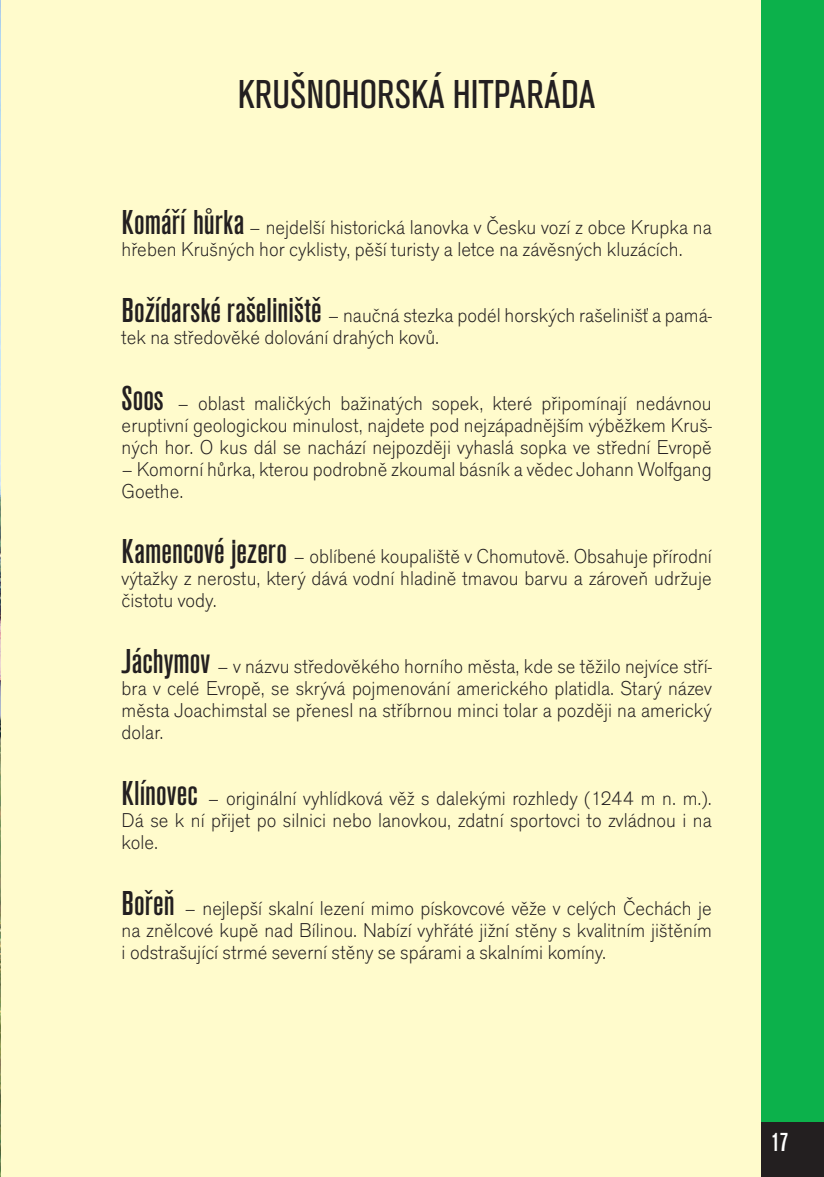
<style>
.page{position:relative;width:824px;height:1177px;background:#fff}
.page>*{position:absolute;margin:0;border:0;box-sizing:border-box;transform-origin:0 0}
.t1{font:42px "Accius TEE Regu Narr";color:#231f20}
.t2{font:500 condensed 28px "Accius TEE";color:#fff}
.t3{font:20.8px/22px "Accius TEE Ligh";color:#231f20;text-align:justify}
.s1{font-family:"Accius TEE";font-weight:500;font-stretch:condensed;font-size:36px}
</style>
<div class="page">
<div style="left:0;top:0;width:823px;height:1177px;background:#fffbcc"></div>
<div style="left:761px;top:0;width:62px;height:1123px;background:#0cb14b"></div>
<div style="left:761px;top:1123px;width:62px;height:54px;background:#231f20"></div>
<img style="left:0;top:0;width:1px;height:1177px">
<h1 class="t1" style="left:238px;top:78px;width:359px">KRUŠNOHORSKÁ HITPARÁDA</h1>
<p class="t3" style="left:122px;top:218px;width:591px"><span class="s1">Komáří hůrka</span> – nejdelší historická lanovka v Česku vozí z obce Krupka na hřeben Krušných hor cyklisty, pěší turisty a letce na závěsných kluzácích.</p>
<p class="t3" style="left:122px;top:306px;width:591px"><span class="s1">Božídarské rašeliniště</span> – naučná stezka podél horských rašelinišť a pamá&shy;tek na středověké dolování drahých kovů.</p>
<p class="t3" style="left:122px;top:393px;width:591px"><span class="s1">Soos</span> – oblast maličkých bažinatých sopek, které připomínají nedávnou eruptivní geologickou minulost, najdete pod nejzápadnějším výběžkem Kruš&shy;ných hor. O kus dál se nachází nejpozději vyhaslá sopka ve střední Evropě</p>
<p class="t3" style="left:122px;top:459px;width:591px">– Komorní hůrka, kterou podrobně zkoumal básník a vědec Johann Wolfgang<br>Goethe.</p>
<p class="t3" style="left:122px;top:547px;width:591px"><span class="s1">Kamencové jezero</span> – oblíbené koupaliště v Chomutově. Obsahuje přírodní výtažky z nerostu, který dává vodní hladině tmavou barvu a zároveň udržuje čistotu vody.</p>
<p class="t3" style="left:122px;top:657px;width:591px"><span class="s1">Jáchymov</span> – v názvu středověkého horního města, kde se těžilo nejvíce stří&shy;bra v celé Evropě, se skrývá pojmenování amerického platidla. Starý název města Joachimstal se přenesl na stříbrnou minci tolar a později na americký dolar.</p>
<p class="t3" style="left:122px;top:789px;width:591px"><span class="s1">Klínovec</span> – originální vyhlídková věž s dalekými rozhledy (1244 m n. m.).<br>Dá se k ní přijet po silnici nebo lanovkou, zdatní sportovci to zvládnou i na kole.</p>
<p class="t3" style="left:122px;top:899px;width:591px"><span class="s1">Bořeň</span> – nejlepší skalní lezení mimo pískovcové věže v celých Čechách je na znělcové kupě nad Bílinou. Nabízí vyhřáté jižní stěny s kvalitním jištěním i odstrašující strmé severní stěny se spárami a skalními komíny.</p>
<h2 class="t2" style="left:770px;top:1130px;width:21px">17</h2>
</div>
